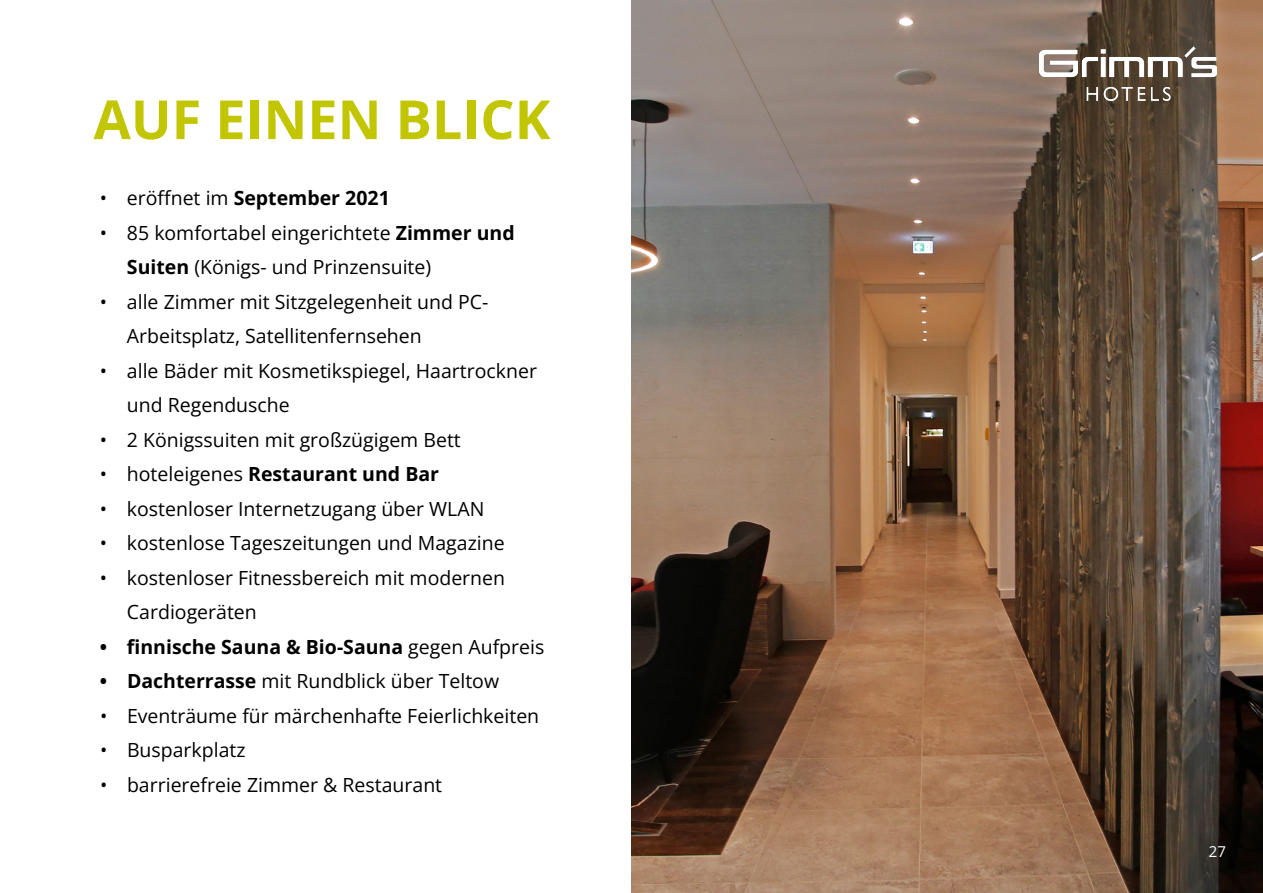
<style>
.page{position:relative;width:1263px;height:893px;background:#fff}
.page>*{position:absolute;margin:0;border:0;box-sizing:border-box;transform-origin:0 0}
.t1{font:700 54px "Open Sans";color:#c1c600}
.t2{font:19.5px/34.5px "Open Sans";color:#000}
.t3{font:700 19.5px "Open Sans";color:#000}
.t4{font:15px "Open Sans";color:#fff}
.s1{font-weight:400}
.s2{font-weight:700}
</style>
<div class="page">
<img style="left:631px;top:0;width:632px;height:893px">
<img style="left:1039px;top:46px;width:178px;height:54px">
<h1 class="t1" style="left:94px;top:81px;width:458px">AUF EINEN BLICK</h1>
<p class="t3" style="left:100px;top:184px;width:291px"><span class="s1">• eröffnet im</span> September 2021</p>
<p class="t2" style="left:127px;top:215px;width:389px;text-indent:-27px">• 85 komfortabel eingerichtete <span class="s2">Zimmer und<br>Suiten</span> (Königs- und Prinzensuite)</p>
<p class="t2" style="left:127px;top:284px;width:363px;text-indent:-27px">• alle Zimmer mit Sitzgelegenheit und PC-<br>Arbeitsplatz, Satellitenfernsehen</p>
<p class="t2" style="left:127px;top:353px;width:411px;text-indent:-27px">• alle Bäder mit Kosmetikspiegel, Haartrockner und Regendusche</p>
<p class="t2" style="left:100px;top:422px;width:362px">• 2 Königssuiten mit großzügigem Bett</p>
<p class="t3" style="left:100px;top:460px;width:341px"><span class="s1">• hoteleigenes</span> Restaurant und Bar</p>
<p class="t2" style="left:100px;top:491px;width:386px">• kostenloser Internetzugang über WLAN</p>
<p class="t2" style="left:100px;top:525px;width:406px">• kostenlose Tageszeitungen und Magazine</p>
<p class="t2" style="left:127px;top:560px;width:380px;text-indent:-27px">• kostenloser Fitnessbereich mit modernen<br>Cardiogeräten</p>
<p class="t3" style="left:100px;top:633px;width:446px">• finnische Sauna &amp; Bio-Sauna <span class="s1">gegen Aufpreis</span></p>
<p class="t2" style="left:100px;top:663px;width:401px"><span class="s2">• Dachterrasse</span> mit Rundblick über Teltow</p>
<p class="t2" style="left:100px;top:698px;width:441px">• Eventräume für märchenhafte Feierlichkeiten</p>
<p class="t2" style="left:100px;top:732px;width:147px">• Busparkplatz</p>
<p class="t2" style="left:100px;top:767px;width:344px">• barrierefreie Zimmer &amp; Restaurant</p>
<p class="t4" style="left:1209px;top:841px;width:19px">27</p>
</div>
